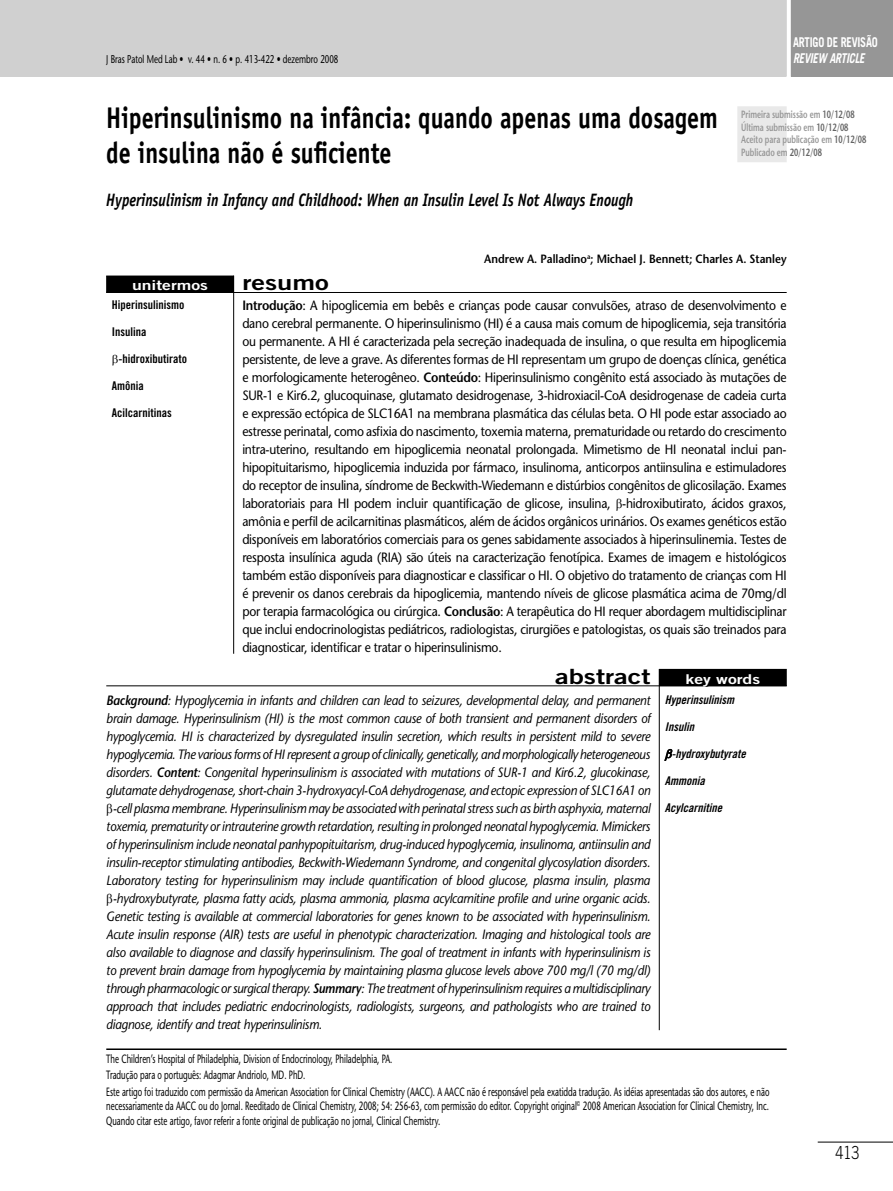
<style>
.page{position:relative;width:893px;height:1191px;background:#fff}
.page>*{position:absolute;margin:0;border:0;box-sizing:border-box;transform-origin:0 0}
.t1{font:700 30px/34.5px "Officina Sans Std";color:#000;scale:.8 1}
.t2{font:21px "Trade Gothic LT Std Bd 2";color:#000;scale:1.3 1}
.t3{font:italic 700 18px "Officina Sans Std";color:#000;scale:.8 1}
.t4{font:300 18px "Trade Gothic LT Std";color:#000;scale:.8 1}
.t5{font:italic 500 13.5px "Stone Sans Std";letter-spacing:-.02em;color:#000;scale:.9 1}
.t6{font:500 13.5px/18px "Stone Sans Std";letter-spacing:-.02em;color:#000;text-align:justify;scale:.9 1}
.t7{font:13.5px "Trade Gothic LT Std Bd 2";color:#fff;scale:1.3 1}
.t8{font:700 13.5px "Trade Gothic LT Std";letter-spacing:-.02em;color:#fff;scale:.8 1}
.t9{font:italic 700 13.5px "Trade Gothic LT Std";letter-spacing:-.02em;color:#fff;scale:.8 1}
.t10{font:500 12px/16.5px "Stone Sans Std";color:#000;scale:.65 1}
.t11{font:12px "Trade Gothic LT Std Bd Cn 20";color:#000}
.t12{font:12px "Trade Gothic LT Std Bd Cn 20 Obl";color:#000}
.t13{font:600 12px "Stone Sans Std";color:#000;scale:.9 1}
.t14{font:500 11.25px "Stone Sans Std";color:#000;scale:.7 1}
.t15{font:600 10.5px/12.6px "Stone Sans Std";color:#969696;scale:.7 1}
.s1{color:#636363}
.s2{font-weight:600}
</style>
<div class="page">
<div style="left:791px;top:0;width:102px;height:77px;background:#969696"></div>
<div style="left:0;top:0;width:787px;height:77px;background:#d0d0d0"></div>
<div style="left:738px;top:107px;width:48px;height:54px;background:#e9e9e9"></div>
<div style="left:737px;top:106px;width:50px;height:56px;border:2px solid #e9e9e9"></div>
<hr style="left:818px;top:1141px;width:75px;height:1px;background:#000">
<hr style="left:233px;top:276px;width:1px;height:378px;background:#000">
<hr style="left:659px;top:669px;width:1px;height:361px;background:#000">
<hr style="left:106px;top:685px;width:681px;height:1px;background:#000">
<hr style="left:106px;top:292px;width:681px;height:1px;background:#000">
<div style="left:107px;top:276px;width:131px;height:19px;background:#000"></div>
<div style="left:660px;top:669px;width:131px;height:19px;background:#000"></div>
<hr style="left:106px;top:1048px;width:681px;height:2px;background:#000">
<svg style="left:664px;top:749px;width:9px;height:11px"></svg>
<p class="t14" style="left:106px;top:53px;width:333px">J Bras Patol Med Lab • v. 44 • n. 6 • p. 413-422 • dezembro 2008</p>
<h1 class="t1" style="left:106px;top:100px;width:766px">Hiperinsulinismo na infância: quando apenas uma dosagem de insulina não é suficiente</h1>
<h3 class="t3" style="left:106px;top:189px;width:660px">Hyperinsulinism in Infancy and Childhood: When an Insulin Level Is Not Always Enough</h3>
<p class="t8" style="left:793px;top:33px;width:108px">ARTIGO DE REVISÃO</p>
<p class="t9" style="left:793px;top:50px;width:91px">REVIEW ARTICLE</p>
<p class="t15" style="left:741px;top:108px;width:181px">Primeira submissão em <span class="s1">10/12/08<br></span>Última submissão em <span class="s1">10/12/08<br></span>Aceito para publicação em <span class="s1">10/12/08<br></span>Publicado em <span class="s1">20/12/08</span></p>
<p class="t7" style="left:132px;top:277px;width:60px">unitermos</p>
<p class="t11" style="left:112px;top:297px;width:74px">Hiperinsulinismo</p>
<p class="t11" style="left:112px;top:324px;width:36px">Insulina</p>
<p class="t11" style="left:118px;top:351px;width:70px">-hidroxibutirato</p>
<p class="t11" style="left:112px;top:378px;width:33px">Amônia</p>
<p class="t11" style="left:112px;top:405px;width:61px">Acilcarnitinas</p>
<p class="t13" style="left:484px;top:252px;width:337px">Andrew A. Palladino<sup>a</sup>; Michael J. Bennett; Charles A. Stanley</p>
<p class="t6" style="left:242px;top:296px;width:606px"><span class="s2">Introdução</span>: A hipoglicemia em bebês e crianças pode causar convulsões, atraso de desenvolvimento e dano cerebral permanente. O hiperinsulinismo (HI) é a causa mais comum de hipoglicemia, seja transitória ou permanente. A HI é caracterizada pela secreção inadequada de insulina, o que resulta em hipoglicemia persistente, de leve a grave. As diferentes formas de HI representam um grupo de doenças clínica, genética e morfologicamente heterogêneo. <span class="s2">Conteúdo</span>: Hiperinsulinismo congênito está associado às mutações de SUR-1 e Kir6.2, glucoquinase, glutamato desidrogenase, 3-hidroxiacil-CoA desidrogenase de cadeia curta e expressão ectópica de SLC16A1 na membrana plasmática das células beta. O HI pode estar associado ao estresse perinatal, como asfixia do nascimento, toxemia materna, prematuridade ou retardo do crescimento intra-uterino, resultando em hipoglicemia neonatal prolongada. Mimetismo de HI neonatal inclui pan&shy;hipopituitarismo, hipoglicemia induzida por fármaco, insulinoma, anticorpos antiinsulina e estimuladores do receptor de insulina, síndrome de Beckwith-Wiedemann e distúrbios congênitos de glicosilação. Exames laboratoriais para HI podem incluir quantificação de glicose, insulina, -hidroxibutirato, ácidos graxos, amônia e perfil de acilcarnitinas plasmáticos, além de ácidos orgânicos urinários. Os exames genéticos estão disponíveis em laboratórios comerciais para os genes sabidamente associados à hiperinsulinemia. Testes de resposta insulínica aguda (RIA) são úteis na caracterização fenotípica. Exames de imagem e histológicos também estão disponíveis para diagnosticar e classificar o HI. O objetivo do tratamento de crianças com HI é prevenir os danos cerebrais da hipoglicemia, mantendo níveis de glicose plasmática acima de 70mg/dl por terapia farmacológica ou cirúrgica. <span class="s2">Conclusão</span>: A terapêutica do HI requer abordagem multidisciplinar que inclui endocrinologistas pediátricos, radiologistas, cirurgiões e patologistas, os quais são treinados para diagnosticar, identificar e tratar o hiperinsulinismo.</p>
<h2 class="t2" style="left:555px;top:663px;width:75px">abstract</h2>
<h2 class="t2" style="left:242px;top:270px;width:68px">resumo</h2>
<p class="t7" style="left:686px;top:670px;width:59px">key words</p>
<p class="t5" style="left:106px;top:692px;width:606px"><span class="s2">Background</span>: Hypoglycemia in infants and children can lead to seizures, developmental delay, and permanent</p>
<p class="t5" style="left:106px;top:710px;width:606px">brain damage. Hyperinsulinism (HI) is the most common cause of both transient and permanent disorders of</p>
<p class="t5" style="left:106px;top:728px;width:606px">hypoglycemia. HI is characterized by dysregulated insulin secretion, which results in persistent mild to severe</p>
<p class="t5" style="left:106px;top:746px;width:606px">hypoglycemia. The various forms of HI represent a group of clinically, genetically, and morphologically heterogeneous</p>
<p class="t5" style="left:106px;top:764px;width:606px">disorders. <span class="s2">Content</span>: Congenital hyperinsulinism is associated with mutations of SUR-1 and Kir6.2, glucokinase,</p>
<p class="t5" style="left:106px;top:782px;width:606px">glutamate dehydrogenase, short-chain 3-hydroxyacyl-CoA dehydrogenase, and ectopic expression of SLC16A1 on</p>
<p class="t5" style="left:113px;top:800px;width:599px">-cell plasma membrane. Hyperinsulinism may be associated with perinatal stress such as birth asphyxia, maternal</p>
<p class="t5" style="left:106px;top:818px;width:606px">toxemia, prematurity or intrauterine growth retardation, resulting in prolonged neonatal hypoglycemia. Mimickers</p>
<p class="t5" style="left:106px;top:836px;width:606px">of hyperinsulinism include neonatal panhypopituitarism, drug-induced hypoglycemia, insulinoma, antiinsulin and</p>
<p class="t5" style="left:106px;top:854px;width:606px">insulin-receptor stimulating antibodies, Beckwith-Wiedemann Syndrome, and congenital glycosylation disorders.</p>
<p class="t5" style="left:106px;top:872px;width:606px">Laboratory testing for hyperinsulinism may include quantification of blood glucose, plasma insulin, plasma</p>
<p class="t5" style="left:113px;top:890px;width:599px">-hydroxybutyrate, plasma fatty acids, plasma ammonia, plasma acylcarnitine profile and urine organic acids.</p>
<p class="t5" style="left:106px;top:908px;width:606px">Genetic testing is available at commercial laboratories for genes known to be associated with hyperinsulinism.</p>
<p class="t5" style="left:106px;top:926px;width:606px">Acute insulin response (AIR) tests are useful in phenotypic characterization. Imaging and histological tools are</p>
<p class="t5" style="left:106px;top:944px;width:606px">also available to diagnose and classify hyperinsulinism. The goal of treatment in infants with hyperinsulinism is</p>
<p class="t5" style="left:106px;top:962px;width:606px">to prevent brain damage from hypoglycemia by maintaining plasma glucose levels above 700 mg/l (70 mg/dl)</p>
<p class="t5" style="left:106px;top:980px;width:606px">through pharmacologic or surgical therapy. <span class="s2">Summary</span>: The treatment of hyperinsulinism requires a multidisciplinary</p>
<p class="t5" style="left:106px;top:998px;width:606px">approach that includes pediatric endocrinologists, radiologists, surgeons, and pathologists who are trained to</p>
<p class="t5" style="left:106px;top:1016px;width:241px">diagnose, identify and treat hyperinsulinism.</p>
<p class="t12" style="left:665px;top:692px;width:71px">Hyperinsulinism</p>
<p class="t12" style="left:665px;top:719px;width:31px">Insulin</p>
<p class="t12" style="left:671px;top:746px;width:76px">-hydroxybutyrate</p>
<p class="t12" style="left:665px;top:773px;width:41px">Ammonia</p>
<p class="t12" style="left:665px;top:800px;width:59px">Acylcarnitine</p>
<p class="t10" style="left:106px;top:1050px;width:1022px">The Children’s Hospital of Philadelphia, Division of Endocrinology, Philadelphia, PA.<br>Tradução para o português: Adagmar Andriolo, MD. PhD.<br>Este artigo foi traduzido com permissão da American Association for Clinical Chemistry (AACC). A AACC não é responsável pela exatidda tradução. As idéias apresentadas são dos autores, e não</p>
<p class="t10" style="left:106px;top:1098px;width:1021px;line-height:14.4px">necessariamente da AACC ou do Jornal. Reeditado de Clinical Chemistry, 2008; 54: 256-63, com permissão do editor. Copyright original<sup>©</sup> 2008 American Association for Clinical Chemistry, Inc.<br>Quando citar este artigo, favor referir a fonte original de publicação no jornal, Clinical Chemistry.</p>
<h3 class="t4" style="left:836px;top:1141px;width:32px">413</h3>
</div>
